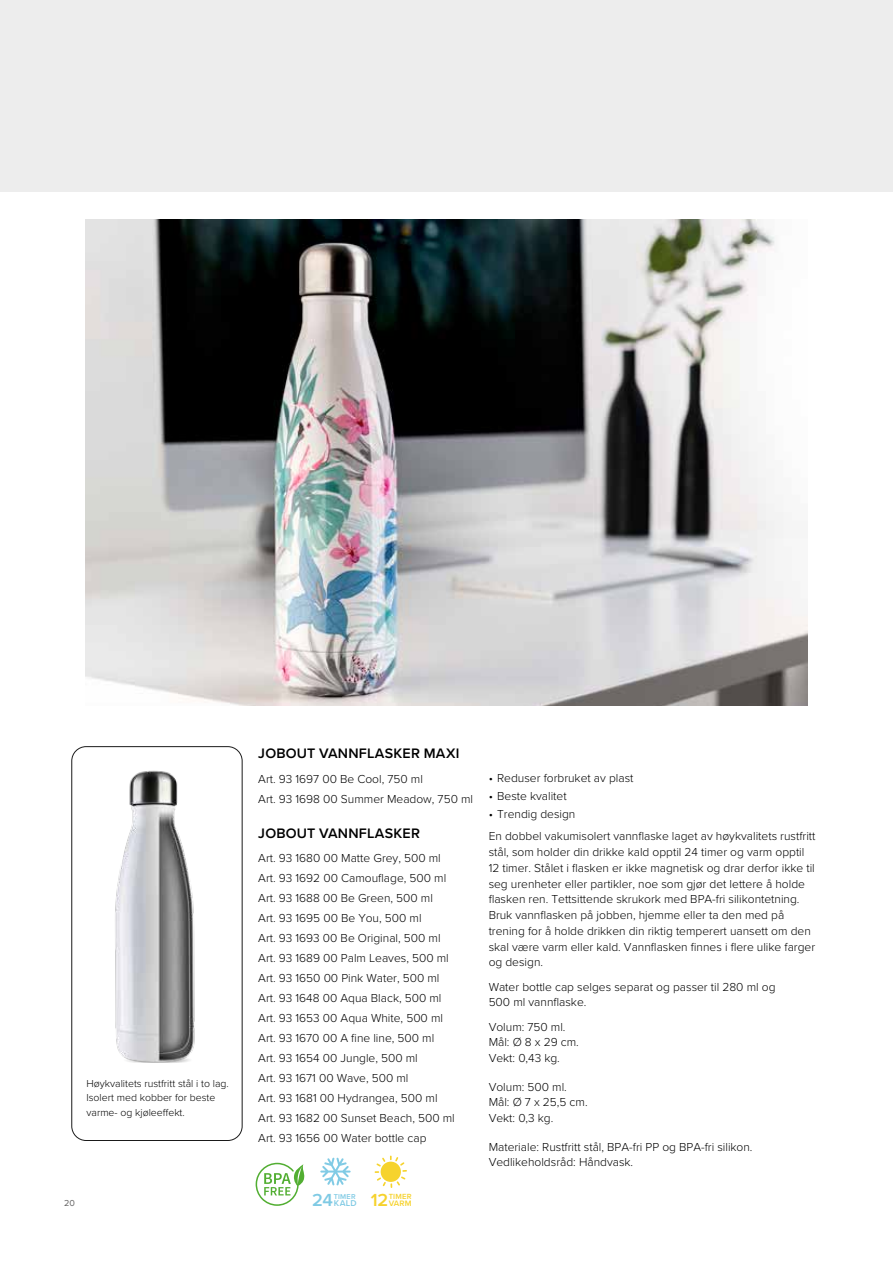
<style>
.page{position:relative;width:893px;height:1263px;background:#fff}
.page>*{position:absolute;margin:0;border:0;box-sizing:border-box;transform-origin:0 0}
.t1{font:600 18.15px "Proxima Nova";color:#f6d22d}
.t2{font:600 14.25px "Proxima Nova";letter-spacing:.015em;color:#000}
.t3{font:300 12px/20px "Proxima Nova";color:#000}
.t4{font:300 10.5px/14.2px "Proxima Nova";color:#000}
.t5{font:9px "Proxima Nova";color:#646363}
.t6{font:600 8.7px "Proxima Nova";color:#7fcae4}
.t7{font:600 8.1px "Proxima Nova";color:#f6d22d}
.t8{font:600 7.65px "Proxima Nova";letter-spacing:.025em;color:#f6d22d}
.t9{font:600 7.2px "Proxima Nova";letter-spacing:.025em;color:#7fcae4}
.s1{font-size:18.15px}
</style>
<div class="page">
<div style="left:0;top:0;width:893px;height:191px;background:#ededed"></div>
<svg style="left:256px;top:1163px;width:48px;height:43px"></svg>
<svg style="left:320px;top:1158px;width:31px;height:27px"></svg>
<svg style="left:375px;top:1155px;width:32px;height:33px"></svg>
<div style="left:72px;top:746px;width:170px;height:395px;border:1px solid #000;border-radius:14px"></div>
<img style="left:115px;top:770px;width:80px;height:293px">
<img style="left:85px;top:220px;width:723px;height:485px">
<p class="t4" style="left:86px;top:1076px;width:144px">Høykvalitets rustfritt stål i to lag.<br>Isolert med kobber for beste varme- og kjøleeffekt.</p>
<p class="t5" style="left:64px;top:1196px;width:12px">20</p>
<p class="t2" style="left:258px;top:743px;width:203px">JOBOUT VANNFLASKER MAXI</p>
<p class="t3" style="left:258px;top:768px;width:216px">Art. 93 1697 00 Be Cool, 750 ml<br>Art. 93 1698 00 Summer Meadow, 750 ml</p>
<p class="t2" style="left:258px;top:822px;width:163px">JOBOUT VANNFLASKER</p>
<p class="t3" style="left:258px;top:847px;width:198px">Art. 93 1680 00 Matte Grey, 500 ml<br>Art. 93 1692 00 Camouflage, 500 ml<br>Art. 93 1688 00 Be Green, 500 ml<br>Art. 93 1695 00 Be You, 500 ml<br>Art. 93 1693 00 Be Original, 500 ml<br>Art. 93 1689 00 Palm Leaves, 500 ml<br>Art. 93 1650 00 Pink Water, 500 ml<br>Art. 93 1648 00 Aqua Black, 500 ml<br>Art. 93 1653 00 Aqua White, 500 ml<br>Art. 93 1670 00 A fine line, 500 ml<br>Art. 93 1654 00 Jungle, 500 ml<br>Art. 93 1671 00 Wave, 500 ml<br>Art. 93 1681 00 Hydrangea, 500 ml<br>Art. 93 1682 00 Sunset Beach, 500 ml<br>Art. 93 1656 00 Water bottle cap</p>
<p class="t9" style="left:334px;top:1191px;width:23px">TIMER</p>
<p class="t6" style="left:312px;top:1197px;width:46px"><span class="s1">24</span>KALD</p>
<p class="t8" style="left:389px;top:1191px;width:24px">TIMER</p>
<h1 class="t1" style="left:371px;top:1187px;width:19px">12</h1>
<p class="t7" style="left:389px;top:1197px;width:25px">VARM</p>
<p class="t3" style="left:489px;top:768px;width:146px">• Reduser forbruket av plast</p>
<p class="t3" style="left:489px;top:786px;width:80px">• Beste kvalitet</p>
<p class="t3" style="left:489px;top:802px;width:328px;line-height:22.2px">• Trendig design<br>En dobbel vakumisolert vannflaske laget av høykvalitets rustfritt</p>
<p class="t3" style="left:489px;top:843px;width:328px;line-height:15.8px">stål, som holder din drikke kald opptil 24 timer og varm opptil 12 timer. Stålet i flasken er ikke magnetisk og drar derfor ikke til seg urenheter eller partikler, noe som gjør det lettere å holde flasken ren. Tettsittende skrukork med BPA-fri silikontetning.<br>Bruk vannflasken på jobben, hjemme eller ta den med på trening for å holde drikken din riktig temperert uansett om den skal være varm eller kald. Vannflasken finnes i flere ulike farger og design.</p>
<p class="t3" style="left:489px;top:978px;width:288px;line-height:15.8px">Water bottle cap selges separat og passer til 280 ml og<br>500 ml vannflaske.</p>
<p class="t3" style="left:489px;top:1018px;width:92px;line-height:15.8px">Volum: 750 ml.<br>Mål: Ø 8 x 29 cm.<br>Vekt: 0,43 kg.</p>
<p class="t3" style="left:489px;top:1078px;width:100px;line-height:15.8px">Volum: 500 ml.<br>Mål: Ø 7 x 25,5 cm.<br>Vekt: 0,3 kg.</p>
<p class="t3" style="left:489px;top:1138px;width:265px;line-height:15.8px">Materiale: Rustfritt stål, BPA-fri PP og BPA-fri silikon.<br>Vedlikeholdsråd: Håndvask.</p>
</div>
